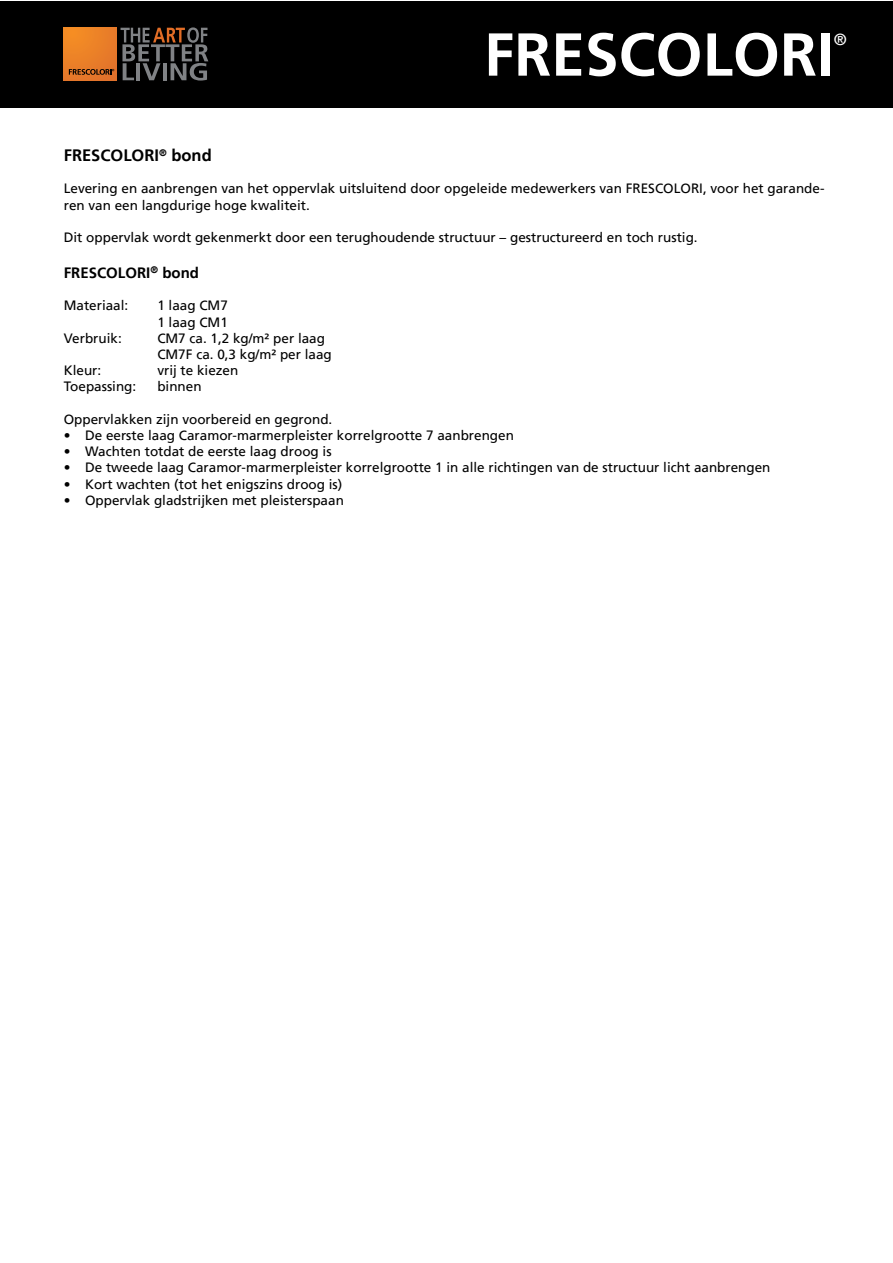
<style>
.page{position:relative;width:893px;height:1263px;background:#fff}
.page>*{position:absolute;margin:0;border:0;box-sizing:border-box;transform-origin:0 0}
.t1{font:700 60.45px "Frutiger LT";color:#fff}
.t2{font:700 16.5px "Frutiger LT";color:#000}
.t3{font:16.35px "Frutiger LT";color:#fff}
.t4{font:700 15px "Frutiger LT";color:#000}
.t5{font:13.5px/16.2px "Frutiger LT";color:#000}
</style>
<div class="page">
<div style="left:0;top:1px;width:893px;height:106px;background:#000"></div>
<div style="left:64px;top:27px;width:53px;height:54px;background:linear-gradient(to right,#f08726,#e5772a)"></div>
<svg style="left:69px;top:69px;width:45px;height:6px"></svg>
<svg style="left:121px;top:27px;width:87px;height:54px"></svg>
<h1 class="t1" style="left:484px;top:19px;width:351px">FRESCOLORI</h1>
<p class="t3" style="left:834px;top:30px;width:15px">®</p>
<p class="t2" style="left:64px;top:146px;width:149px">FRESCOLORI<sup>®</sup> bond</p>
<p class="t5" style="left:64px;top:181px;width:762px">Levering en aanbrengen van het oppervlak uitsluitend door opgeleide medewerkers van FRESCOLORI, voor het garande&shy;ren van een langdurige hoge kwaliteit.</p>
<p class="t5" style="left:64px;top:229px;width:635px">Dit oppervlak wordt gekenmerkt door een terughoudende structuur – gestructureerd en toch rustig.</p>
<p class="t4" style="left:64px;top:264px;width:137px">FRESCOLORI<sup>®</sup> bond</p>
<p class="t5" style="left:64px;top:298px;width:66px">Materiaal:</p>
<p class="t5" style="left:157px;top:298px;width:72px">1 laag CM7<br>1 laag CM1</p>
<p class="t5" style="left:64px;top:330px;width:60px">Verbruik:</p>
<p class="t5" style="left:157px;top:330px;width:176px">CM7 ca. 1,2 kg/m² per laag<br>CM7F ca. 0,3 kg/m² per laag</p>
<p class="t5" style="left:64px;top:362px;width:39px">Kleur:</p>
<p class="t5" style="left:157px;top:362px;width:83px">vrij te kiezen</p>
<p class="t5" style="left:64px;top:379px;width:74px">Toepassing:</p>
<p class="t5" style="left:157px;top:379px;width:46px">binnen</p>
<p class="t5" style="left:64px;top:411px;width:270px">Oppervlakken zijn voorbereid en gegrond.</p>
<p class="t5" style="left:64px;top:427px;width:452px">• De eerste laag Caramor-marmerpleister korrelgrootte 7 aanbrengen</p>
<p class="t5" style="left:64px;top:443px;width:269px">• Wachten totdat de eerste laag droog is</p>
<p class="t5" style="left:64px;top:460px;width:708px">• De tweede laag Caramor-marmerpleister korrelgrootte 1 in alle richtingen van de structuur licht aanbrengen</p>
<p class="t5" style="left:64px;top:476px;width:280px">• Kort wachten (tot het enigszins droog is)</p>
<p class="t5" style="left:64px;top:492px;width:282px">• Oppervlak gladstrijken met pleisterspaan</p>
</div>
